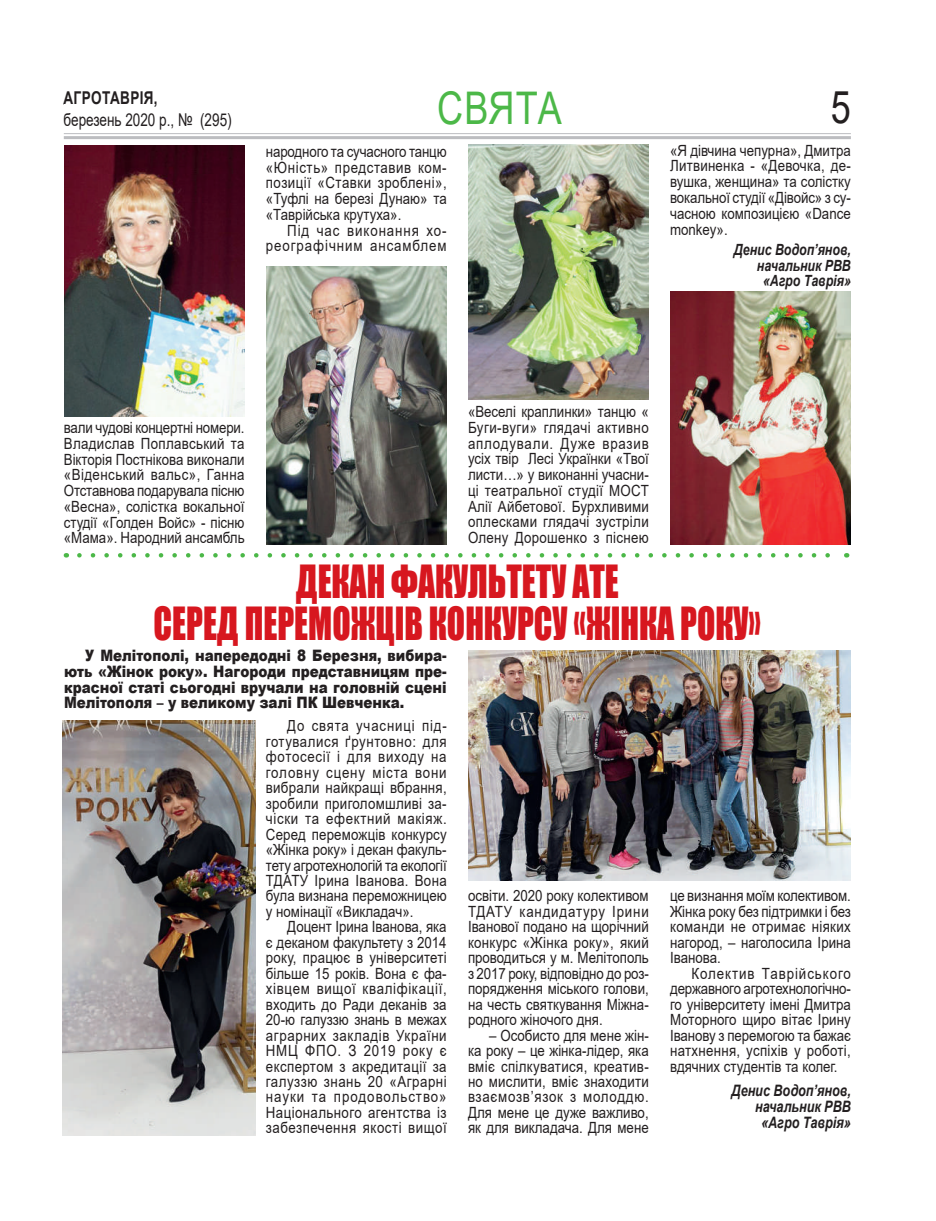
<style>
.page{position:relative;width:936px;height:1221px;background:#fff}
.page>*{position:absolute;margin:0;border:0;box-sizing:border-box;transform-origin:0 0}
.t1{font:45px "Arial";letter-spacing:.02em;color:#4cb848;scale:.8 1}
.t2{font:45px "Arial";color:#231f20;scale:.8 1}
.t3{font:42px/42px "Impact";color:#d7171f;text-align:center;scale:.8 1}
.t4{font:18px "Arial";color:#231f20;scale:.8 1}
.t5{font:700 18px "Arial";color:#231f20;scale:.8 1}
.t6{font:17.7px "Arial";color:#231f20;scale:.77 1}
.t7{font:700 17.7px "Arial";letter-spacing:.02em;color:#231f20;scale:.77 1}
.t8{font:900 15.75px/15.6px "Arial";color:#231f20;text-align:justify;scale:.86 1}
.t9{font:italic 700 15.75px/15.8px "Arial";color:#231f20;text-align:right;scale:.8 1}
.t10{font:15.45px/15.5px "Arial";color:#231f20;text-align:justify;scale:.86 1}
.t11{font:italic 700 15.45px/15.8px "Arial";color:#231f20;text-align:right;scale:.8 1}
.t12{font:15.45px/15.8px "Arial";letter-spacing:.07em;color:#231f20;text-align:right;scale:.86 1}
.t13{font:15.3px "Arial";letter-spacing:.065em;color:#231f20;scale:.86 1}
.s1{font-size:15.3px}
</style>
<div class="page">
<hr style="left:64px;top:133px;width:786px;height:1px;background:#bcbdc0">
<hr style="left:64px;top:136px;width:786px;height:3px;background:#bcbdc0">
<img style="left:63px;top:720px;width:192px;height:415px">
<img style="left:266px;top:267px;width:180px;height:277px">
<svg style="left:79px;top:553px;width:751px;height:4px"></svg>
<img style="left:64px;top:145px;width:180px;height:271px">
<img style="left:468px;top:650px;width:382px;height:230px">
<img style="left:468px;top:144px;width:180px;height:256px">
<img style="left:670px;top:291px;width:180px;height:253px">
<p class="t7" style="left:64px;top:85px;width:123px">АГРОТАВРІЯ,</p>
<p class="t6" style="left:64px;top:108px;width:220px">березень 2020 р., № (295)</p>
<p class="t5" style="left:64px;top:86px;width:121px">АГРОТАВРІЯ,</p>
<p class="t4" style="left:64px;top:107px;width:217px">квітень 2017 р., № 3 (277)</p>
<h1 class="t1" style="left:437px;top:77px;width:157px">СВЯТА</h1>
<h1 class="t2" style="left:830px;top:76px;width:27px">5</h1>
<p class="t10" style="left:266px;top:143px;width:212px">народного та сучасного танцю «Юність» представив ком&shy;позиції «Ставки зроблені», «Туфлі на березі Дунаю» та «Таврійська крутуха».</p>
<p class="t12" style="left:266px;top:222px;width:212px">Під час виконання хо&shy;реографічним ансамблем</p>
<p class="t10" style="left:670px;top:142px;width:212px">«Я дівчина чепурна», Дмитра Литвиненка - «Девочка, де&shy;вушка, женщина» та солістку вокальної студії «Дівойс» з су&shy;часною композицією «Dance monkey».</p>
<p class="t11" style="left:733px;top:242px;width:148px">Денис Водоп’янов, начальник РВВ «Агро Таврія»</p>
<p class="t10" style="left:468px;top:403px;width:212px">«Веселі краплинки» танцю « Буги-вуги» глядачі активно аплодували. Дуже вразив усіх твір Лесі Українки «Твої листи…» у виконанні учасни&shy;ці театральної студії МОСТ Алії Айбетової. Бурхливими оплесками глядачі зустріли Олену Дорошенко з піснею</p>
<h2 class="t3" style="left:153px;top:559px;width:760px">ДЕКАН ФАКУЛЬТЕТУ АТЕ<br>СЕРЕД ПЕРЕМОЖЦІВ КОНКУРСУ «ЖІНКА РОКУ»</h2>
<p class="t8" style="left:64px;top:647px;width:446px;text-indent:21px">У Мелітополі, напередодні 8 Березня, вибира&shy;ють «Жінок року». Нагороди представницям пре&shy;красної статі сьогодні вручали на головній сцені Мелітополя – у великому залі ПК Шевченка.</p>
<p class="t13" style="left:287px;top:715px;width:187px">До свята учасниці під-</p>
<p class="t10" style="left:266px;top:733px;width:212px"><span class="s1">готувал</span>ися ґрунтовно: для фотосесії і для виходу на головну сцену міста вони вибрали найкращі вбрання, зробили приголомшливі за&shy;чіски та ефектний макіяж.<br>Серед переможців конкурсу «Жінка року» і декан факуль&shy;тету агротехнологій та екології ТДАТУ Ірина Іванова. Вона була визнана переможницею у номінації «Викладач».</p>
<p class="t10" style="left:266px;top:919px;width:212px;text-indent:21px">Доцент Ірина Іванова, яка є деканом факультету з 2014 року, працює в університеті більше 15 років. Вона є фа&shy;хівцем вищої кваліфікації, входить до Ради деканів за 20-ю галуззю знань в межах аграрних закладів України НМЦ ФПО. З 2019 року є експертом з акредитації за галуззю знань 20 «Аграрні науки та продовольство» Національного агентства із забезпечення якості вищої</p>
<p class="t10" style="left:64px;top:420px;width:212px">вали чудові концертні номери.<br>Владислав Поплавський та Вікторія Постнікова виконали «Віденський вальс», Ганна Отставнова подарувала пісню «Весна», солістка вокальної студії «Голден Войс» - пісню «Мама». Народний ансамбль</p>
<p class="t10" style="left:670px;top:888px;width:212px">це визнання моїм колективом.<br>Жінка року без підтримки і без команди не отримає ніяких нагород, – наголосила Ірина Іванова.</p>
<p class="t10" style="left:670px;top:965px;width:212px;text-indent:21px">Колектив Таврійського державного агротехнологічно&shy;го університету імені Дмитра Моторного щиро вітає Ірину Іванову з перемогою та бажає натхнення, успіхів у роботі, вдячних студентів та колег.</p>
<p class="t9" style="left:731px;top:1083px;width:151px">Денис Водоп’янов, начальник РВВ «Агро Таврія»</p>
<p class="t10" style="left:468px;top:888px;width:212px">освіти. 2020 року колективом ТДАТУ кандидатуру Ірини Іванової подано на щорічний конкурс «Жінка року», який проводиться у м. Мелітополь з 2017 року, відповідно до роз&shy;порядження міського голови, на честь святкування Міжна&shy;родного жіночого дня.</p>
<p class="t10" style="left:468px;top:1027px;width:212px;text-indent:21px">– Особисто для мене жін&shy;ка року – це жінка-лідер, яка вміє спілкуватися, креатив&shy;но мислити, вміє знаходити взаємозв’язок з молоддю.<br>Для мене це дуже важливо, як для викладача. Для мене</p>
</div>
